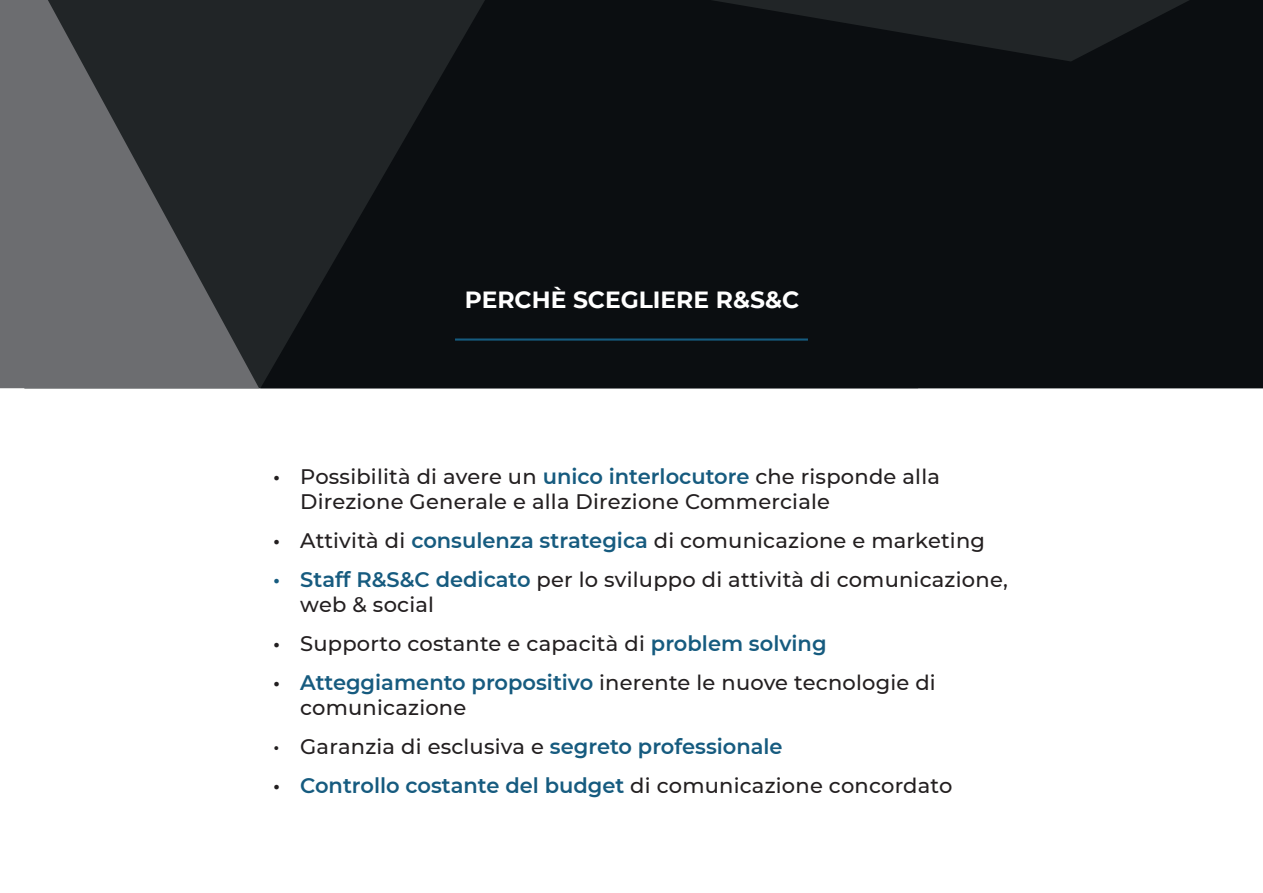
<style>
.page{position:relative;width:1263px;height:893px;background:#fff}
.page>*{position:absolute;margin:0;border:0;box-sizing:border-box;transform-origin:0 0}
.t1{font:700 23.4px "Montserrat";color:#fff}
.t2{font:500 21px/25.2px "Montserrat";letter-spacing:.01em;color:#231f20}
.t3{font:600 21px "Montserrat";color:#165b7f}
.s1{font-weight:600}
.s2{font-weight:600;color:#165b7f}
.s3{color:#231f20}
.s4{font-weight:500;color:#231f20}
</style>
<div class="page">
<svg style="left:0;top:0;width:259px;height:388px;background:#4d4f52"></svg>
<svg style="left:260px;top:0;width:1003px;height:388px;background:#0e1114"></svg>
<hr style="left:455px;top:338px;width:353px;height:3px;background:#165b7f">
<p class="t1" style="left:465px;top:282px;width:336px">PERCHÈ SCEGLIERE R&amp;S&amp;C</p>
<p class="t2" style="left:300px;top:463px;width:641px;text-indent:-27px"><span class="s1">•</span> Possibilità di avere un <span class="s2">unico interlocutore</span> che risponde alla<br>Direzione Generale e alla Direzione Commerciale</p>
<p class="t2" style="left:273px;top:527px;width:713px"><span class="s1">•</span> Attività di <span class="s2">consulenza strategica</span> di comunicazione e marketing</p>
<p class="t2" style="left:300px;top:566px;width:709px;text-indent:-27px"><span class="s2">• Staff R&amp;S&amp;C dedicato</span> per lo sviluppo di attività di comunicazione, web &amp; social</p>
<p class="t2" style="left:273px;top:630px;width:555px"><span class="s1">•</span> Supporto costante e capacità di <span class="s2">problem solving</span></p>
<p class="t2" style="left:300px;top:669px;width:637px;text-indent:-27px"><span class="s1">•</span> <span class="s2">Atteggiamento propositivo</span> inerente le nuove tecnologie di comunicazione</p>
<p class="t2" style="left:273px;top:733px;width:511px">• Garanzia di esclusiva e <span class="s2">segreto professionale</span></p>
<p class="t3" style="left:273px;top:771px;width:681px"><span class="s3">•</span> Controllo costante del budget <span class="s4">di comunicazione concordato</span></p>
</div>
